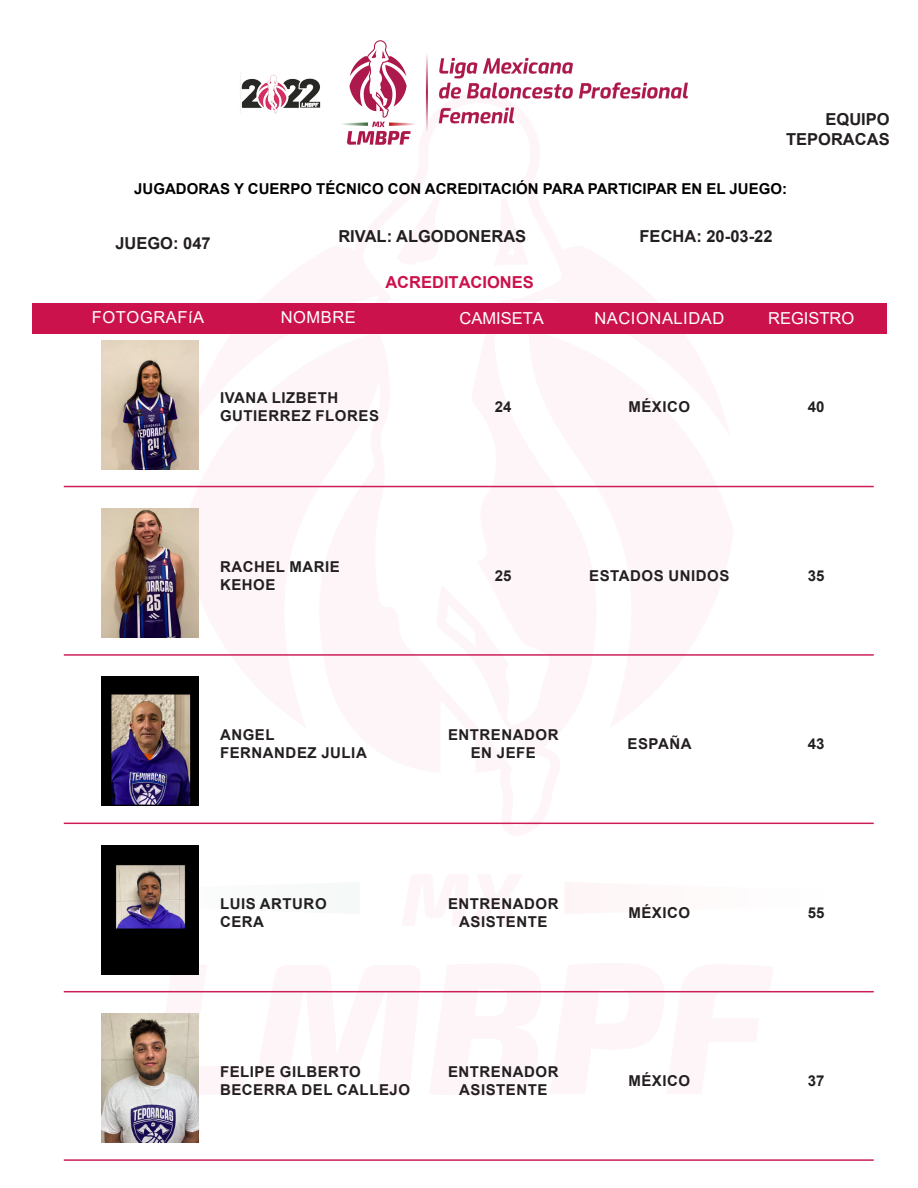
<style>
.page{position:relative;width:918px;height:1188px;background:#fff}
.page>*{position:absolute;margin:0;border:0;box-sizing:border-box;transform-origin:0 0}
.t1{font:700 16.5px/19.8px "Arial";color:#231f20;text-align:right}
.t2{font:16.5px "Arial";letter-spacing:.035em;color:#fff}
.t3{font:16.5px "Arial";color:#fff}
.t4{font:700 16.5px "Arial";color:#cc124c}
.t5{font:700 15px/18px "Arial";letter-spacing:.035em;color:#231f20;text-align:center}
.t6{font:700 15px "Arial";color:#000}
</style>
<div class="page">
<svg style="left:146px;top:953px;width:639px;height:153px"></svg>
<svg style="left:101px;top:871px;width:98px;height:54px"></svg>
<svg style="left:360px;top:485px;width:204px;height:340px"></svg>
<div style="left:33px;top:303px;width:854px;height:31px;background:#cc124c"></div>
<img style="left:240px;top:40px;width:447px;height:105px">
<img style="left:102px;top:340px;width:96px;height:129px">
<hr style="left:64px;top:486px;width:810px;height:1px;background:#cc1f56">
<img style="left:102px;top:509px;width:96px;height:129px">
<hr style="left:64px;top:654px;width:810px;height:2px;background:#cc1f56">
<img style="left:102px;top:677px;width:96px;height:129px">
<hr style="left:64px;top:823px;width:810px;height:1px;background:#cc1f56">
<img style="left:102px;top:845px;width:96px;height:129px">
<hr style="left:64px;top:991px;width:810px;height:1px;background:#cc1f56">
<img style="left:102px;top:1014px;width:96px;height:129px">
<hr style="left:64px;top:1159px;width:810px;height:2px;background:#cc1f56">
<p class="t1" style="left:786px;top:110px;width:105px">EQUIPO<br>TEPORACAS</p>
<p class="t6" style="left:134px;top:178px;width:654px">JUGADORAS Y CUERPO TÉCNICO CON ACREDITACIÓN PARA PARTICIPAR EN EL JUEGO:</p>
<p class="t1" style="left:115px;top:233px;width:97px">JUEGO: 047</p>
<p class="t1" style="left:338px;top:227px;width:189px">RIVAL: ALGODONERAS</p>
<p class="t1" style="left:640px;top:227px;width:134px">FECHA: 20-03-22</p>
<p class="t4" style="left:385px;top:271px;width:150px">ACREDITACIONES</p>
<p class="t2" style="left:92px;top:306px;width:114px">FOTOGRAFíA</p>
<p class="t2" style="left:281px;top:306px;width:77px">NOMBRE</p>
<p class="t3" style="left:460px;top:307px;width:86px">CAMISETA</p>
<p class="t3" style="left:768px;top:307px;width:88px">REGISTRO</p>
<p class="t2" style="left:594px;top:307px;width:131px">NACIONALIDAD</p>
<p class="t5" style="left:220px;top:389px;width:120px">IVANA LIZBETH</p>
<p class="t5" style="left:220px;top:407px;width:161px">GUTIERREZ FLORES</p>
<p class="t5" style="left:220px;top:558px;width:121px">RACHEL MARIE</p>
<p class="t5" style="left:220px;top:576px;width:57px">KEHOE</p>
<p class="t5" style="left:220px;top:726px;width:56px">ANGEL</p>
<p class="t5" style="left:220px;top:744px;width:148px">FERNANDEZ JULIA</p>
<p class="t5" style="left:495px;top:398px;width:18px">24</p>
<p class="t5" style="left:628px;top:398px;width:63px">MÉXICO</p>
<p class="t5" style="left:808px;top:398px;width:18px">40</p>
<p class="t5" style="left:495px;top:567px;width:18px">25</p>
<p class="t5" style="left:589px;top:567px;width:142px">ESTADOS UNIDOS</p>
<p class="t5" style="left:808px;top:567px;width:18px">35</p>
<p class="t5" style="left:448px;top:726px;width:112px">ENTRENADOR<br>EN JEFE</p>
<p class="t5" style="left:628px;top:735px;width:66px">ESPAÑA</p>
<p class="t5" style="left:808px;top:735px;width:18px">43</p>
<p class="t5" style="left:220px;top:894px;width:108px">LUIS ARTURO</p>
<p class="t5" style="left:220px;top:912px;width:46px">CERA</p>
<p class="t5" style="left:448px;top:894px;width:112px">ENTRENADOR<br>ASISTENTE</p>
<p class="t5" style="left:628px;top:903px;width:63px">MÉXICO</p>
<p class="t5" style="left:808px;top:903px;width:18px">55</p>
<p class="t5" style="left:220px;top:1063px;width:142px">FELIPE GILBERTO</p>
<p class="t5" style="left:220px;top:1081px;width:192px">BECERRA DEL CALLEJO</p>
<p class="t5" style="left:448px;top:1063px;width:112px">ENTRENADOR<br>ASISTENTE</p>
<p class="t5" style="left:628px;top:1072px;width:63px">MÉXICO</p>
<p class="t5" style="left:808px;top:1072px;width:18px">37</p>
</div>
